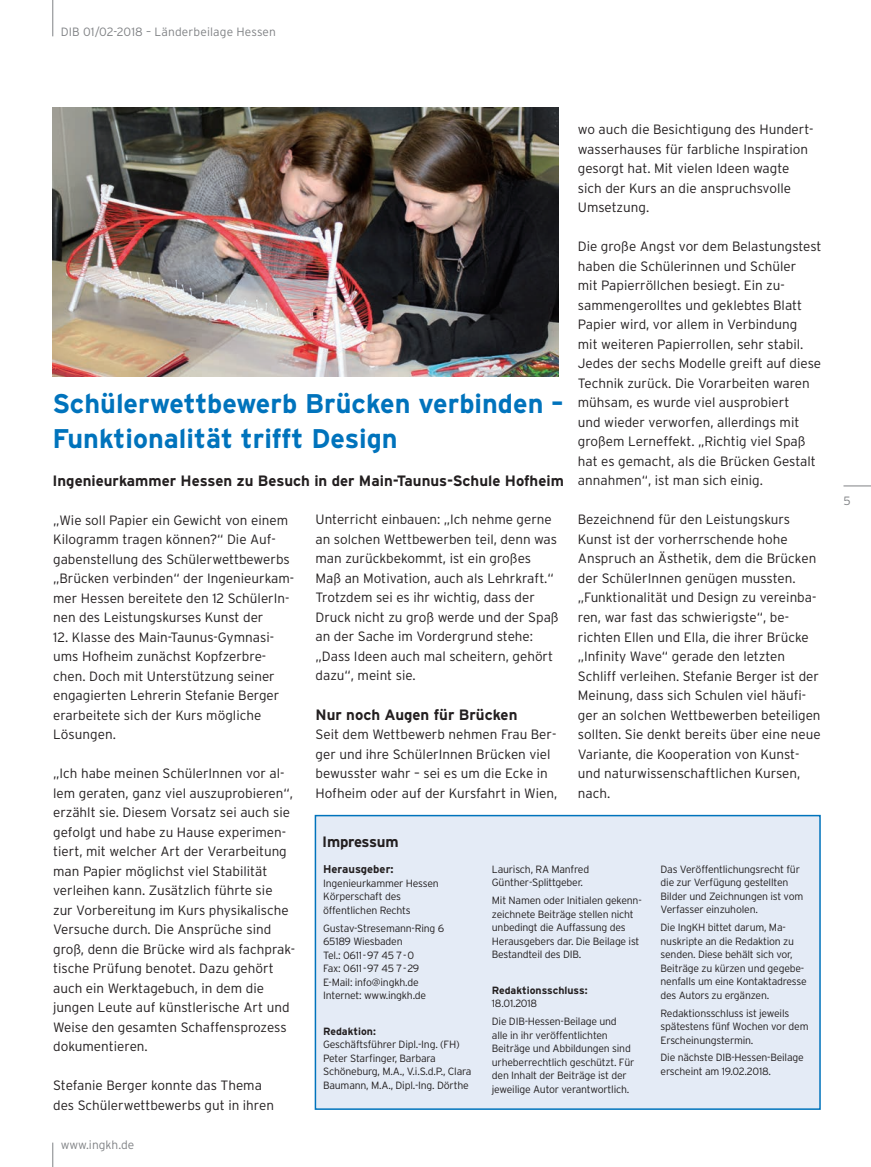
<style>
.page{position:relative;width:871px;height:1167px;background:#fff}
.page>*{position:absolute;margin:0;border:0;box-sizing:border-box;transform-origin:0 0}
.t1{font:700 27px/34.5px "Interstate";color:#0073bc}
.t2{font:700 15px "Interstate";color:#231f20}
.t3{font:700 15px "Interstate";letter-spacing:-.02em;color:#231f20}
.t4{font:300 13.5px/19.5px "Interstate";color:#231f20}
.t5{font:300 12px "Interstate";letter-spacing:.01em;color:#808285}
.t6{font:700 11.25px "Interstate";color:#231f20}
.t7{font:300 10.5px/13.5px "Interstate";letter-spacing:-.02em;color:#231f20}
.t8{font:700 10.5px "Interstate";color:#231f20}
</style>
<div class="page">
<svg style="left:843px;top:485px;width:28px;height:1px"></svg>
<hr style="left:52px;top:0;width:1px;height:36px;background:#808285">
<svg style="left:52px;top:1142px;width:1px;height:24px"></svg>
<img style="left:52px;top:108px;width:506px;height:269px">
<div style="left:315px;top:814px;width:506px;height:295px;background:#e4ebf6;border:2px solid #0073bc"></div>
<p class="t5" style="left:61px;top:25px;width:217px">DIB 01/02-2018 – Länderbeilage Hessen</p>
<p class="t4" style="left:578px;top:120px;width:237px">wo auch die Besichtigung des Hundert&shy;wasserhauses für farbliche Inspiration gesorgt hat. Mit vielen Ideen wagte sich der Kurs an die anspruchsvolle<br>Umsetzung.</p>
<p class="t4" style="left:578px;top:237px;width:245px">Die große Angst vor dem Belastungstest haben die Schülerinnen und Schüler<br>mit Papierröllchen besiegt. Ein zu&shy;sammengerolltes und geklebtes Blatt Papier wird, vor allem in Verbindung<br>mit weiteren Papierrollen, sehr stabil.<br>Jedes der sechs Modelle greift auf diese Technik zurück. Die Vorarbeiten waren mühsam, es wurde viel ausprobiert<br>und wieder verworfen, allerdings mit großem Lerneffekt. „Richtig viel Spaß hat es gemacht, als die Brücken Gestalt annahmen“, ist man sich einig.</p>
<p class="t4" style="left:578px;top:510px;width:244px">Bezeichnend für den Leistungskurs Kunst ist der vorherrschende hohe Anspruch an Ästhetik, dem die Brücken der SchülerInnen genügen mussten. „Funktionalität und Design zu vereinba&shy;ren, war fast das schwierigste“, be&shy;richten Ellen und Ella, die ihrer Brücke „Infinity Wave“ gerade den letzten Schliff verleihen. Stefanie Berger ist der Meinung, dass sich Schulen viel häufi&shy;ger an solchen Wettbewerben beteiligen sollten. Sie denkt bereits über eine neue Variante, die Kooperation von Kunst&shy;und naturwissenschaftlichen Kursen, nach.</p>
<h1 class="t1" style="left:52px;top:386px;width:513px">Schülerwettbewerb Brücken verbinden –<br>Funktionalität trifft Design</h1>
<p class="t2" style="left:52px;top:472px;width:513px">Ingenieurkammer Hessen zu Besuch in der Main-Taunus-Schule Hofheim</p>
<p class="t4" style="left:53px;top:510px;width:243px">„Wie soll Papier ein Gewicht von einem Kilogramm tragen können?“ Die Auf&shy;gabenstellung des Schülerwettbewerbs „Brücken verbinden“ der Ingenieurkam&shy;mer Hessen bereitete den 12 SchülerIn&shy;nen des Leistungskurses Kunst der</p>
<p class="t4" style="left:53px;top:627px;width:228px">12. Klasse des Main-Taunus-Gymnasi&shy;ums Hofheim zunächst Kopfzerbre&shy;chen. Doch mit Unterstützung seiner engagierten Lehrerin Stefanie Berger erarbeitete sich der Kurs mögliche<br>Lösungen.</p>
<p class="t4" style="left:53px;top:763px;width:243px">„Ich habe meinen SchülerInnen vor al&shy;lem geraten, ganz viel auszuprobieren“, erzählt sie. Diesem Vorsatz sei auch sie gefolgt und habe zu Hause experimen&shy;tiert, mit welcher Art der Verarbeitung man Papier möglichst viel Stabilität verleihen kann. Zusätzlich führte sie zur Vorbereitung im Kurs physikalische Versuche durch. Die Ansprüche sind groß, denn die Brücke wird als fachprak&shy;tische Prüfung benotet. Dazu gehört auch ein Werktagebuch, in dem die jungen Leute auf künstlerische Art und Weise den gesamten Schaffensprozess dokumentieren.</p>
<p class="t4" style="left:53px;top:1075px;width:222px">Stefanie Berger konnte das Thema des Schülerwettbewerbs gut in ihren</p>
<p class="t4" style="left:315px;top:510px;width:245px">Unterricht einbauen: „Ich nehme gerne an solchen Wettbewerben teil, denn was man zurückbekommt, ist ein großes Maß an Motivation, auch als Lehrkraft.“ Trotzdem sei es ihr wichtig, dass der Druck nicht zu groß werde und der Spaß an der Sache im Vordergrund stehe: „Dass Ideen auch mal scheitern, gehört dazu“, meint sie.</p>
<p class="t2" style="left:315px;top:706px;width:203px">Nur noch Augen für Brücken</p>
<p class="t4" style="left:315px;top:724px;width:243px">Seit dem Wettbewerb nehmen Frau Ber&shy;ger und ihre SchülerInnen Brücken viel bewusster wahr – sei es um die Ecke in Hofheim oder auf der Kursfahrt in Wien,</p>
<p class="t3" style="left:322px;top:832px;width:78px">Impressum</p>
<p class="t7" style="left:492px;top:862px;width:99px">Laurisch, RA Manfred<br>Günther-Splittgeber.</p>
<p class="t7" style="left:492px;top:893px;width:151px">Mit Namen oder Initialen gekenn&shy;zeichnete Beiträge stellen nicht unbedingt die Auffassung des<br>Herausgebers dar. Die Beilage ist<br>Bestandteil des DIB.</p>
<p class="t8" style="left:492px;top:984px;width:97px">Redaktionsschluss:</p>
<p class="t7" style="left:492px;top:994px;width:126px;line-height:17.7px">18.01.2018<br>Die DIB-Hessen-Beilage und</p>
<p class="t7" style="left:492px;top:1027px;width:144px">alle in ihr veröffentlichten<br>Beiträge und Abbildungen sind urheberrechtlich geschützt. Für den Inhalt der Beiträge ist der jeweilige Autor verantwortlich.</p>
<p class="t6" style="left:323px;top:863px;width:72px">Herausgeber:</p>
<p class="t7" style="left:323px;top:876px;width:117px">Ingenieurkammer Hessen<br>Körperschaft des öffentlichen Rechts</p>
<p class="t7" style="left:323px;top:921px;width:123px">Gustav-Stresemann-Ring 6<br>65189 Wiesbaden<br>Tel.: 0611-97 45 7-0<br>Fax: 0611-97 45 7-29<br>E-Mail: info@ingkh.de<br>Internet: www.ingkh.de</p>
<p class="t8" style="left:323px;top:1025px;width:54px">Redaktion:</p>
<p class="t7" style="left:323px;top:1037px;width:150px">Geschäftsführer Dipl.-Ing. (FH)<br>Peter Starfinger, Barbara Schöneburg, M.A., V.i.S.d.P., Clara Baumann, M.A., Dipl.-Ing. Dörthe</p>
<p class="t7" style="left:660px;top:862px;width:144px">Das Veröffentlichungsrecht für die zur Verfügung gestellten<br>Bilder und Zeichnungen ist vom<br>Verfasser einzuholen.</p>
<p class="t7" style="left:660px;top:920px;width:148px">Die IngKH bittet darum, Ma&shy;nuskripte an die Redaktion zu senden. Diese behält sich vor,<br>Beiträge zu kürzen und gegebe&shy;nenfalls um eine Kontaktadresse des Autors zu ergänzen.</p>
<p class="t7" style="left:660px;top:1005px;width:150px">Redaktionsschluss ist jeweils spätestens fünf Wochen vor dem<br>Erscheinungstermin.</p>
<p class="t7" style="left:660px;top:1050px;width:145px">Die nächste DIB-Hessen-Beilage erscheint am 19.02.2018.</p>
<p class="t5" style="left:61px;top:1137px;width:75px">www.ingkh.de</p>
<p class="t5" style="left:843px;top:494px;width:9px">5</p>
</div>
